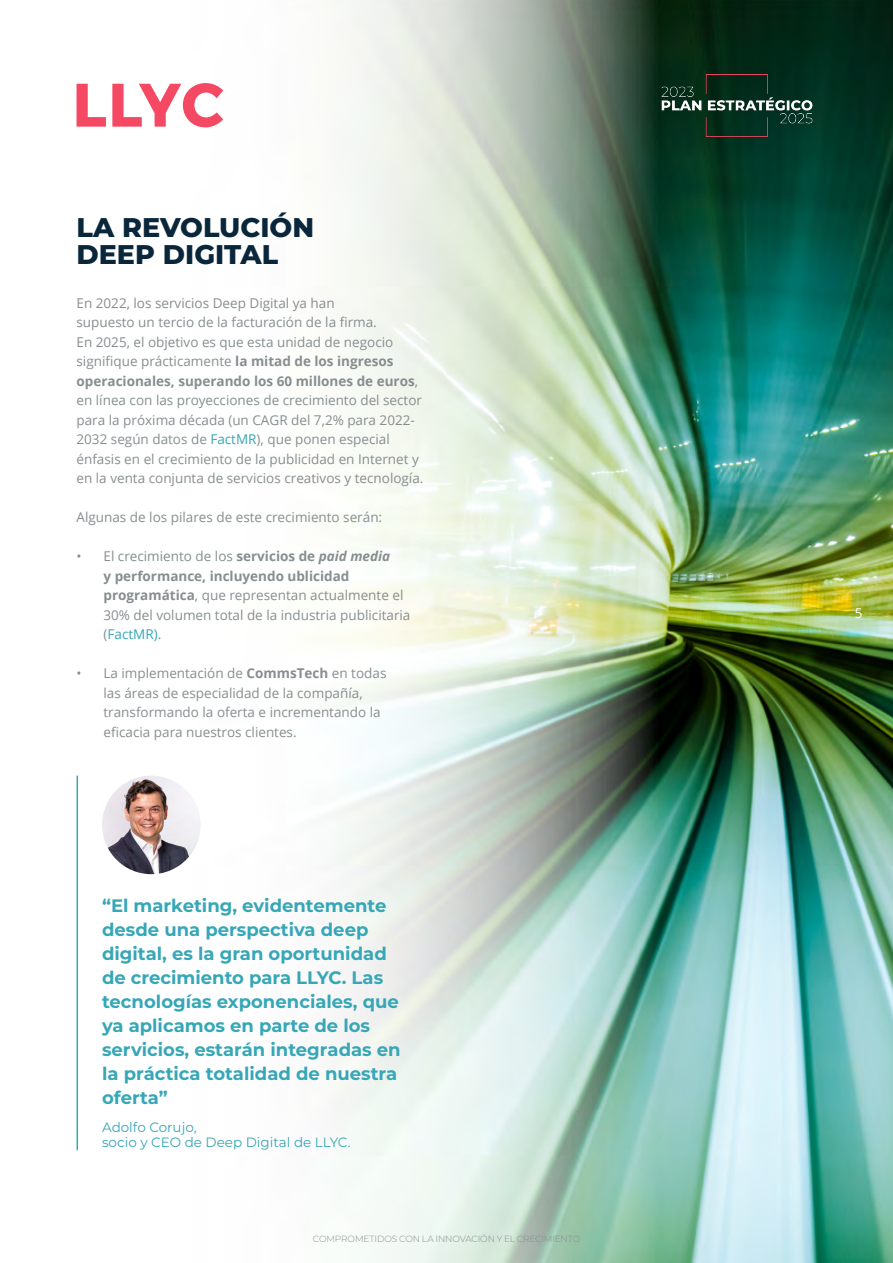
<style>
.page{position:relative;width:893px;height:1263px;background:#fff}
.page>*{position:absolute;margin:0;border:0;box-sizing:border-box;transform-origin:0 0}
.t1{font:800 27px/27px "Montserrat";color:#0a263b}
.t2{font:700 18px/24px "Montserrat";color:#36a7b7}
.t3{font:13.5px/19.5px "Open Sans";color:#878e90}
.t4{font:13.5px/15px "Montserrat";color:#36a7b7}
.t5{font:13.5px "Open Sans";color:#fff}
.t6{font:300 9px "Montserrat";letter-spacing:-.02em;color:#878e90}
.s1{font-weight:700}
.s2{color:#36a7b7}
.s3{font-weight:700;font-style:italic}
</style>
<div class="page">
<img style="left:76px;top:0;width:817px;height:1263px">
<hr style="left:77px;top:775px;width:1px;height:375px;background:#36a7b7">
<img style="left:102px;top:776px;width:99px;height:98px;border-radius:49px">
<img style="left:657px;top:74px;width:159px;height:62px">
<svg style="left:77px;top:84px;width:29px;height:43px"></svg>
<svg style="left:112px;top:83px;width:111px;height:44px"></svg>
<h1 class="t1" style="left:77px;top:212px;width:239px">LA REVOLUCIÓN<br>DEEP DIGITAL</h1>
<p class="t3" style="left:77px;top:293px;width:348px">En 2022, los servicios Deep Digital ya han<br>supuesto un tercio de la facturación de la firma.<br>En 2025, el objetivo es que esta unidad de negocio signifique prácticamente <span class="s1">la mitad de los ingresos operacionales, superando los 60 millones de euros</span>, en línea con las proyecciones de crecimiento del sector para la próxima década (un CAGR del 7,2% para 2022- 2032 según datos de <span class="s2">FactMR</span>), que ponen especial énfasis en el crecimiento de la publicidad en Internet y en la venta conjunta de servicios creativos y tecnología.</p>
<p class="t3" style="left:77px;top:507px;width:307px">Algunas de los pilares de este crecimiento serán:</p>
<p class="t3" style="left:104px;top:546px;width:308px;text-indent:-27px">• El crecimiento de los <span class="s1">servicios de</span> <span class="s3">paid media<br></span><span class="s1">y performance, incluyendo ublicidad programática</span>, que representan actualmente el 30% del volumen total de la industria publicitaria (<span class="s2">FactMR)</span>.</p>
<p class="t3" style="left:104px;top:663px;width:284px;text-indent:-27px">• La implementación de <span class="s1">CommsTech</span> en todas las áreas de especialidad de la compañía, transformando la oferta e incrementando la eficacia para nuestros clientes.</p>
<p class="t2" style="left:102px;top:892px;width:300px">“El marketing, evidentemente desde una perspectiva deep digital, es la gran oportunidad de crecimiento para LLYC. Las tecnologías exponenciales, que ya aplicamos en parte de los servicios, estarán integradas en la práctica totalidad de nuestra oferta”</p>
<p class="t4" style="left:102px;top:1119px;width:250px">Adolfo Corujo,<br>socio y CEO de Deep Digital de LLYC.</p>
<p class="t6" style="left:313px;top:1232px;width:269px">COMPROMETIDOS CON LA INNOVACIÓN Y EL CRECIMIENTO</p>
<p class="t5" style="left:855px;top:604px;width:9px">5</p>
</div>
